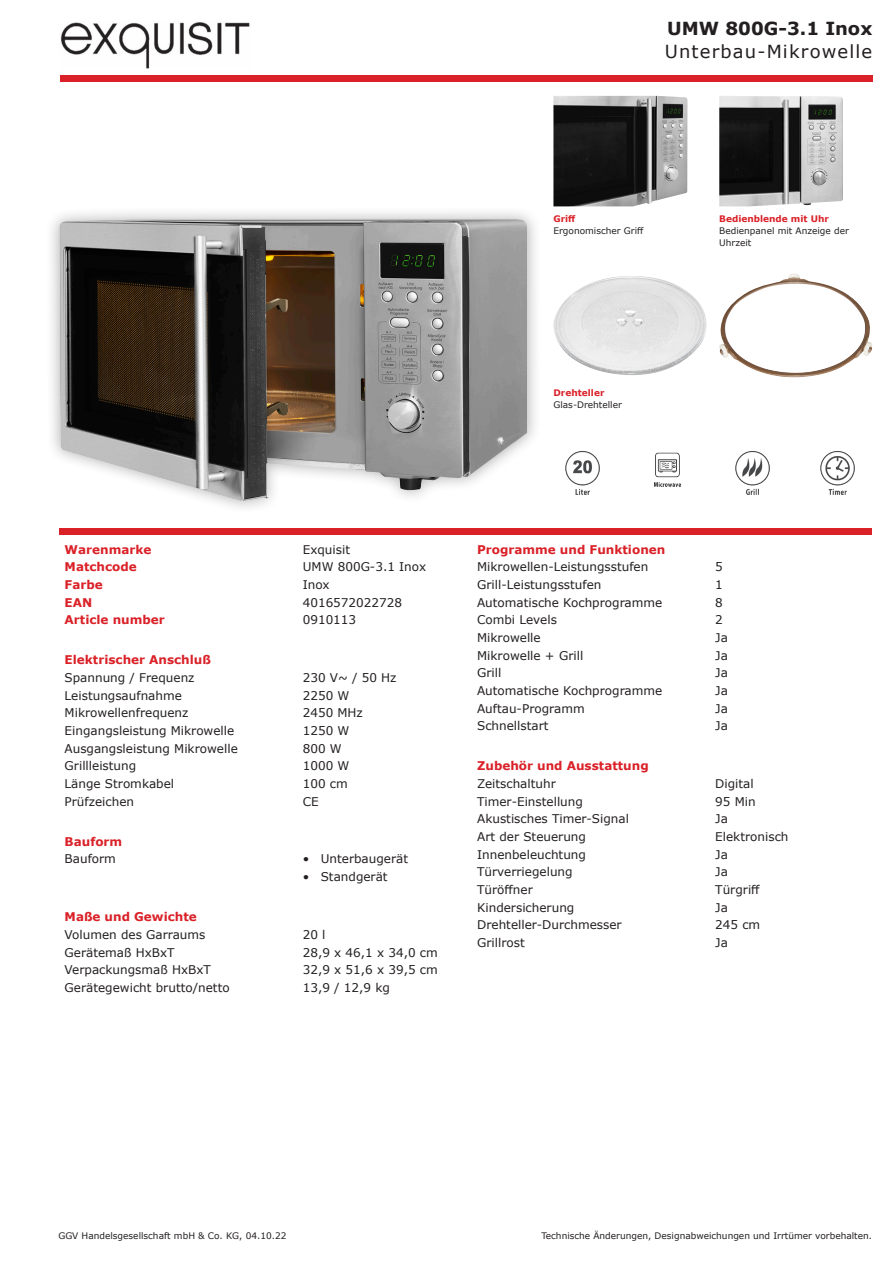
<style>
.page{position:relative;width:893px;height:1263px;background:#fff}
.page>*{position:absolute;margin:0;border:0;box-sizing:border-box;transform-origin:0 0}
.t1{font:18px "Verdana";letter-spacing:.065em;color:#231f20}
.t2{font:700 18px "Verdana";color:#231f20}
.t3{font:12px "Verdana";color:#231f20}
.t4{font:700 12px "Verdana";color:#da2128}
.t5{font:9px/12px "Verdana";color:#231f20}
.t6{font:700 9px "Verdana";color:#da2128}
</style>
<div class="page">
<img style="left:719px;top:274px;width:154px;height:104px">
<img style="left:553px;top:276px;width:153px;height:99px">
<img style="left:719px;top:96px;width:124px;height:110px">
<img style="left:553px;top:96px;width:134px;height:110px">
<img style="left:820px;top:451px;width:35px;height:44px">
<img style="left:735px;top:451px;width:35px;height:44px">
<img style="left:653px;top:452px;width:28px;height:35px">
<img style="left:565px;top:451px;width:35px;height:44px">
<img style="left:60px;top:22px;width:190px;height:47px">
<div style="left:60px;top:75px;width:812px;height:6px;background:#da2128"></div>
<div style="left:60px;top:528px;width:812px;height:6px;background:#da2128"></div>
<div style="left:45px;top:205px;width:496px;height:309px;background:#231f20;opacity:.35"></div>
<img style="left:60px;top:219px;width:467px;height:282px">
<h1 class="t2" style="left:667px;top:16px;width:207px">UMW 800G-3.1 Inox</h1>
<h1 class="t1" style="left:665px;top:39px;width:209px">Unterbau-Mikrowelle</h1>
<p class="t6" style="left:553px;top:212px;width:24px">Griff</p>
<p class="t5" style="left:553px;top:224px;width:92px">Ergonomischer Griff</p>
<p class="t6" style="left:719px;top:212px;width:111px">Bedienblende mit Uhr</p>
<p class="t5" style="left:719px;top:224px;width:131px">Bedienpanel mit Anzeige der<br>Uhrzeit</p>
<p class="t6" style="left:553px;top:386px;width:53px">Drehteller</p>
<p class="t5" style="left:553px;top:399px;width:70px">Glas-Drehteller</p>
<p class="t4" style="left:65px;top:541px;width:88px">Warenmarke</p>
<p class="t3" style="left:303px;top:541px;width:49px">Exquisit</p>
<p class="t4" style="left:65px;top:558px;width:74px">Matchcode</p>
<p class="t3" style="left:303px;top:559px;width:125px">UMW 800G-3.1 Inox</p>
<p class="t4" style="left:65px;top:576px;width:40px">Farbe</p>
<p class="t3" style="left:303px;top:576px;width:28px">Inox</p>
<p class="t4" style="left:65px;top:594px;width:29px">EAN</p>
<p class="t3" style="left:303px;top:594px;width:101px">4016572022728</p>
<p class="t4" style="left:65px;top:611px;width:102px">Article number</p>
<p class="t3" style="left:303px;top:612px;width:55px">0910113</p>
<p class="t4" style="left:65px;top:651px;width:148px">Elektrischer Anschluß</p>
<p class="t3" style="left:65px;top:669px;width:131px">Spannung / Frequenz</p>
<p class="t3" style="left:303px;top:669px;width:95px">230 V~ / 50 Hz</p>
<p class="t3" style="left:65px;top:687px;width:119px">Leistungsaufnahme</p>
<p class="t3" style="left:303px;top:687px;width:48px">2250 W</p>
<p class="t3" style="left:65px;top:705px;width:125px">Mikrowellenfrequenz</p>
<p class="t3" style="left:303px;top:705px;width:62px">2450 MHz</p>
<p class="t3" style="left:65px;top:722px;width:171px">Eingangsleistung Mikrowelle</p>
<p class="t3" style="left:303px;top:722px;width:48px">1250 W</p>
<p class="t3" style="left:65px;top:740px;width:175px">Ausgangsleistung Mikrowelle</p>
<p class="t3" style="left:303px;top:740px;width:40px">800 W</p>
<p class="t3" style="left:65px;top:758px;width:73px">Grillleistung</p>
<p class="t3" style="left:303px;top:758px;width:48px">1000 W</p>
<p class="t3" style="left:65px;top:775px;width:111px">Länge Stromkabel</p>
<p class="t3" style="left:303px;top:775px;width:47px">100 cm</p>
<p class="t3" style="left:65px;top:793px;width:71px">Prüfzeichen</p>
<p class="t3" style="left:303px;top:793px;width:17px">CE</p>
<p class="t4" style="left:65px;top:833px;width:59px">Bauform</p>
<p class="t3" style="left:65px;top:851px;width:53px">Bauform</p>
<p class="t3" style="left:303px;top:851px;width:107px">• Unterbaugerät</p>
<p class="t3" style="left:303px;top:869px;width:86px">• Standgerät</p>
<p class="t4" style="left:65px;top:908px;width:134px">Maße und Gewichte</p>
<p class="t3" style="left:65px;top:926px;width:142px">Volumen des Garraums</p>
<p class="t3" style="left:303px;top:926px;width:24px">20 l</p>
<p class="t3" style="left:65px;top:944px;width:112px">Gerätemaß HxBxT</p>
<p class="t3" style="left:303px;top:944px;width:137px">28,9 x 46,1 x 34,0 cm</p>
<p class="t3" style="left:65px;top:962px;width:148px">Verpackungsmaß HxBxT</p>
<p class="t3" style="left:303px;top:962px;width:137px">32,9 x 51,6 x 39,5 cm</p>
<p class="t3" style="left:65px;top:979px;width:167px">Gerätegewicht brutto/netto</p>
<p class="t3" style="left:303px;top:979px;width:89px">13,9 / 12,9 kg</p>
<p class="t4" style="left:477px;top:541px;width:190px">Programme und Funktionen</p>
<p class="t3" style="left:477px;top:559px;width:173px">Mikrowellen-Leistungsstufen</p>
<p class="t3" style="left:715px;top:559px;width:9px">5</p>
<p class="t3" style="left:477px;top:576px;width:126px">Grill-Leistungsstufen</p>
<p class="t3" style="left:715px;top:576px;width:9px">1</p>
<p class="t3" style="left:477px;top:594px;width:187px">Automatische Kochprogramme</p>
<p class="t3" style="left:715px;top:594px;width:9px">8</p>
<p class="t3" style="left:477px;top:612px;width:81px">Combi Levels</p>
<p class="t3" style="left:715px;top:612px;width:9px">2</p>
<p class="t3" style="left:477px;top:629px;width:65px">Mikrowelle</p>
<p class="t3" style="left:715px;top:629px;width:14px">Ja</p>
<p class="t3" style="left:477px;top:647px;width:108px">Mikrowelle + Grill</p>
<p class="t3" style="left:715px;top:647px;width:14px">Ja</p>
<p class="t3" style="left:477px;top:665px;width:26px">Grill</p>
<p class="t3" style="left:715px;top:665px;width:14px">Ja</p>
<p class="t3" style="left:477px;top:682px;width:187px">Automatische Kochprogramme</p>
<p class="t3" style="left:715px;top:682px;width:14px">Ja</p>
<p class="t3" style="left:477px;top:700px;width:109px">Auftau-Programm</p>
<p class="t3" style="left:715px;top:700px;width:14px">Ja</p>
<p class="t3" style="left:477px;top:718px;width:73px">Schnellstart</p>
<p class="t3" style="left:715px;top:718px;width:14px">Ja</p>
<p class="t4" style="left:477px;top:757px;width:173px">Zubehör und Ausstattung</p>
<p class="t3" style="left:477px;top:775px;width:80px">Zeitschaltuhr</p>
<p class="t3" style="left:715px;top:775px;width:40px">Digital</p>
<p class="t3" style="left:477px;top:793px;width:107px">Timer-Einstellung</p>
<p class="t3" style="left:715px;top:793px;width:42px">95 Min</p>
<p class="t3" style="left:477px;top:811px;width:153px">Akustisches Timer-Signal</p>
<p class="t3" style="left:715px;top:811px;width:14px">Ja</p>
<p class="t3" style="left:477px;top:828px;width:110px">Art der Steuerung</p>
<p class="t3" style="left:715px;top:828px;width:75px">Elektronisch</p>
<p class="t3" style="left:477px;top:846px;width:110px">Innenbeleuchtung</p>
<p class="t3" style="left:715px;top:846px;width:14px">Ja</p>
<p class="t3" style="left:477px;top:864px;width:97px">Türverriegelung</p>
<p class="t3" style="left:715px;top:864px;width:14px">Ja</p>
<p class="t3" style="left:477px;top:881px;width:57px">Türöffner</p>
<p class="t3" style="left:715px;top:881px;width:46px">Türgriff</p>
<p class="t3" style="left:477px;top:899px;width:99px">Kindersicherung</p>
<p class="t3" style="left:715px;top:899px;width:14px">Ja</p>
<p class="t3" style="left:477px;top:917px;width:146px">Drehteller-Durchmesser</p>
<p class="t3" style="left:715px;top:917px;width:47px">245 cm</p>
<p class="t3" style="left:477px;top:934px;width:49px">Grillrost</p>
<p class="t3" style="left:715px;top:934px;width:14px">Ja</p>
<p class="t5" style="left:58px;top:1230px;width:230px">GGV Handelsgesellschaft mbH &amp; Co. KG, 04.10.22</p>
<p class="t5" style="left:541px;top:1230px;width:332px">Technische Änderungen, Designabweichungen und Irrtümer vorbehalten.</p>
</div>
